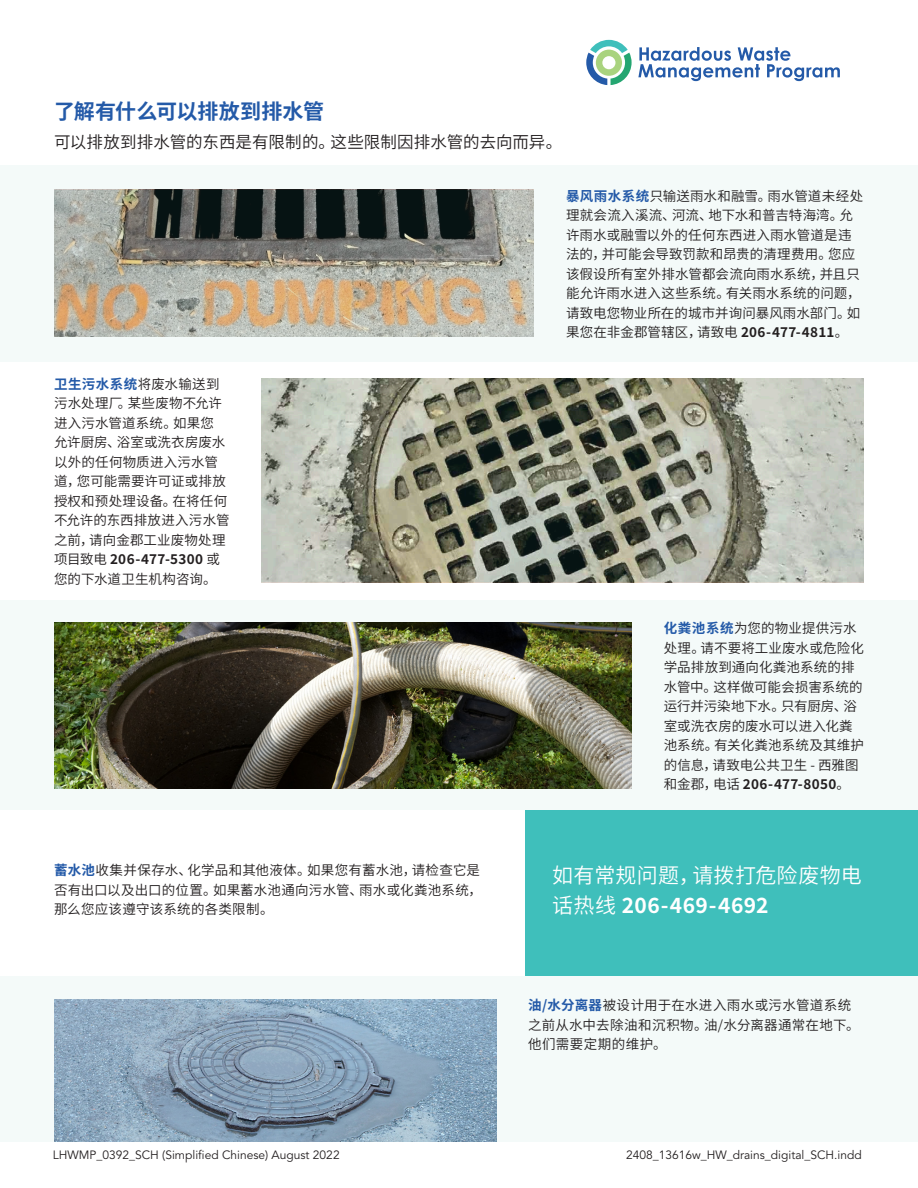
<style>
.page{position:relative;width:918px;height:1188px;background:#fff}
.page>*{position:absolute;margin:0;border:0;box-sizing:border-box;transform-origin:0 0}
.t1{font:21px/30px "Source Han Sans CN";letter-spacing:.01em;color:#fff}
.t2{font:700 21px "Source Han Sans CN";letter-spacing:.005em;color:#245aa8}
.t3{font:16.5px "Source Han Sans CN";letter-spacing:.005em;color:#231f20}
.t4{font:13.5px/19.5px "Source Han Sans CN";letter-spacing:.01em;color:#231f20}
.t5{font:12px "Avenir LT Std";color:#231f20}
.s1{font-weight:700;color:#245aa8}
.s2{font-weight:700}
</style>
<div class="page">
<img style="left:261px;top:378px;width:603px;height:204px">
<div style="left:0;top:601px;width:918px;height:209px;background:#f4faf9"></div>
<img style="left:54px;top:622px;width:578px;height:166px">
<div style="left:525px;top:810px;width:393px;height:166px;background:#3fbfbb"></div>
<div style="left:0;top:165px;width:918px;height:196px;background:#f4faf9"></div>
<img style="left:54px;top:190px;width:480px;height:146px">
<div style="left:0;top:976px;width:918px;height:166px;background:#f4faf9"></div>
<img style="left:54px;top:999px;width:442px;height:143px">
<svg style="left:638px;top:47px;width:202px;height:34px"></svg>
<svg style="left:586px;top:40px;width:46px;height:45px"></svg>
<h1 class="t2" style="left:54px;top:99px;width:272px">了解有什么可以排放到排水管</h1>
<p class="t3" style="left:54px;top:133px;width:510px">可以排放到排水管的东西是有限制的。这些限制因排水管的去向而异。</p>
<p class="t4" style="left:54px;top:374px;width:177px"><span class="s1">卫生污水系统</span>将废水输送到污水处理厂。某些废物不允许进入污水管道系统。如果您允许厨房、浴室或洗衣房废水以外的任何物质进入污水管道，您可能需要许可证或排放授权和预处理设备。在将任何不允许的东西排放进入污水管之前，请向金郡工业废物处理项目致电 <span class="s2">206-477-5300</span> 或您的下水道卫生机构咨询。</p>
<p class="t4" style="left:566px;top:186px;width:299px"><span class="s1">暴风雨水系统</span>只输送雨水和融雪。雨水管道未经处理就会流入溪流、河流、地下水和普吉特海湾。允许雨水或融雪以外的任何东西进入雨水管道是违法的，并可能会导致罚款和昂贵的清理费用。您应该假设所有室外排水管都会流向雨水系统，并且只能允许雨水进入这些系统。有关雨水系统的问题，请致电您物业所在的城市并询问暴风雨水部门。如果您在非金郡管辖区，请致电 <span class="s2">206-477-4811</span>。</p>
<p class="t4" style="left:664px;top:619px;width:202px"><span class="s1">化粪池系统</span>为您的物业提供污水处理。请不要将工业废水或危险化学品排放到通向化粪池系统的排水管中。这样做可能会损害系统的运行并污染地下水。只有厨房、浴室或洗衣房的废水可以进入化粪池系统。有关化粪池系统及其维护的信息，请致电公共卫生 - 西雅图和金郡，电话 <span class="s2">206-477-8050</span>。</p>
<p class="t4" style="left:54px;top:861px;width:430px"><span class="s1">蓄水池</span>收集并保存水、化学品和其他液体。如果您有蓄水池，请检查它是否有出口以及出口的位置。如果蓄水池通向污水管、雨水或化粪池系统，那么您应该遵守该系统的各类限制。</p>
<h1 class="t1" style="left:552px;top:861px;width:311px">如有常规问题，请拨打危险废物电话热线 <span class="s2">206-469-4692</span></h1>
<p class="t4" style="left:528px;top:996px;width:333px"><span class="s1">油/水分离器</span>被设计用于在水进入雨水或污水管道系统之前从水中去除油和沉积物。油/水分离器通常在地下。他们需要定期的维护。</p>
<p class="t5" style="left:53px;top:1148px;width:288px">LHWMP_0392_SCH (Simplified Chinese) August 2022</p>
<p class="t5" style="left:626px;top:1148px;width:237px">2408_13616w_HW_drains_digital_SCH.indd</p>
</div>
